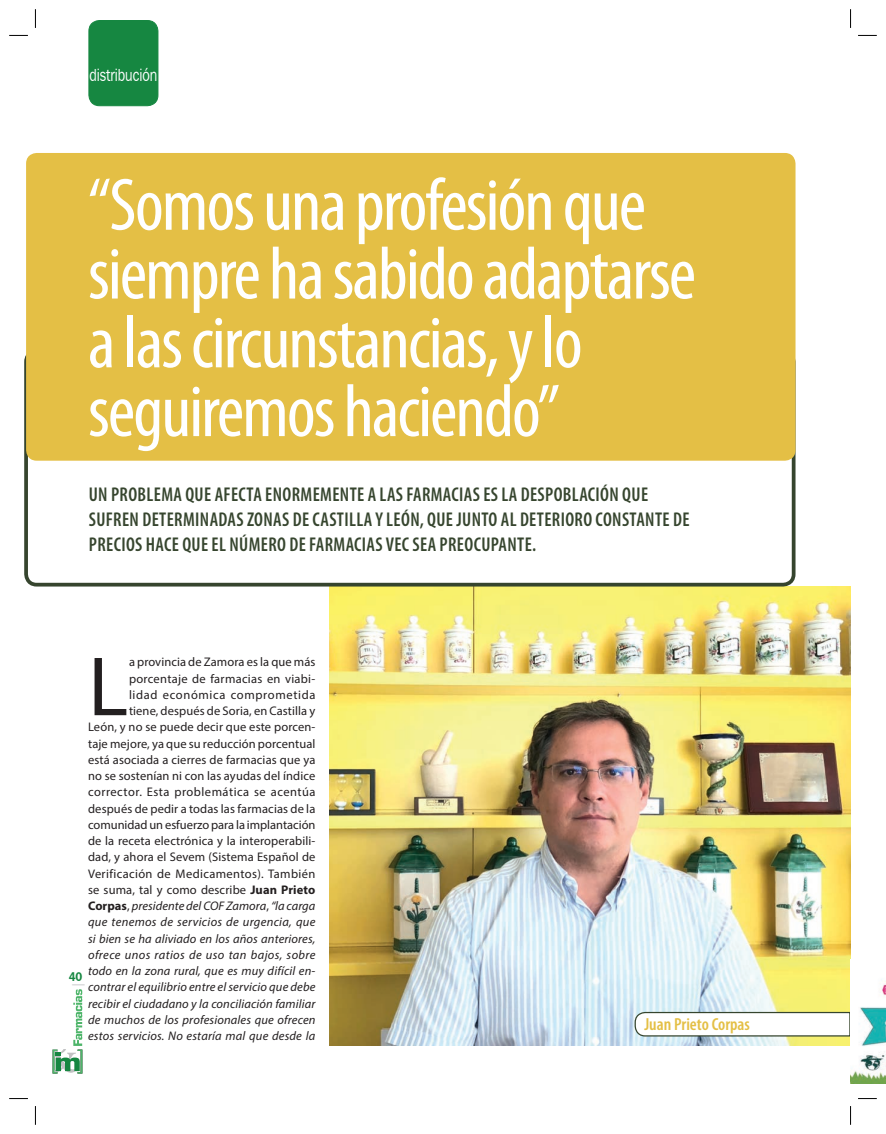
<style>
.page{position:relative;width:886px;height:1134px;background:#fff}
.page>*{position:absolute;margin:0;border:0;box-sizing:border-box;transform-origin:0 0}
.t1{font:84.88px "Myriad Pro";color:#231f20}
.t2{font:condensed 75px/68.8px "Myriad Pro";letter-spacing:-.025em;color:#fff}
.t3{font:600 condensed 20px/25px "Myriad Pro";letter-spacing:.02em;color:#36452e;scale:.95 1}
.t4{font:600 condensed 17.5px "Myriad Pro";color:#e4bf45}
.t5{font:17.5px "Franklin Gothic IT Cby BT";color:#fff;scale:.8 1}
.t6{font:12.5px/16.2px "Myriad Pro";letter-spacing:.01em;color:#231f20;text-align:right}
.t7{font:600 12.5px "Franklin Gothic IT Cby BT";color:#168741;scale:.9 1}
.t8{font:12.5px "Franklin Gothic IT Cby BT";color:#c1c2c3}
.s1{font-weight:700}
.s2{font-style:italic}
</style>
<div class="page">
<div style="left:89px;top:21px;width:69px;height:85px;background:#168741;border-radius:11px"></div>
<div style="left:89px;top:20px;width:69px;height:86px;border:1px solid #168741;border-radius:11px"></div>
<svg style="left:53px;top:989px;width:29px;height:84px"></svg>
<img style="left:330px;top:586px;width:520px;height:460px">
<div style="left:24px;top:349px;width:771px;height:237px;border:4px solid #36452e;border-radius:11px"></div>
<div style="left:26px;top:153px;width:769px;height:308px;background:#e4bf45;border-radius:11px"></div>
<svg style="left:634px;top:1011px;width:216px;height:26px"></svg>
<img style="left:850px;top:979px;width:36px;height:104px">
<svg style="left:9px;top:35px;width:19px;height:1px"></svg>
<svg style="left:858px;top:35px;width:19px;height:1px"></svg>
<svg style="left:9px;top:1098px;width:19px;height:1px"></svg>
<svg style="left:858px;top:1098px;width:19px;height:1px"></svg>
<svg style="left:35px;top:9px;width:1px;height:19px"></svg>
<svg style="left:35px;top:1106px;width:1px;height:19px"></svg>
<svg style="left:850px;top:9px;width:1px;height:19px"></svg>
<svg style="left:850px;top:1106px;width:1px;height:19px"></svg>
<h3 class="t5" style="left:89px;top:64px;width:87px">distribución</h3>
<h2 class="t2" style="left:88px;top:170px;width:609px">“Somos una profesión que siempre ha sabido adaptarse a las circunstancias, y lo seguiremos haciendo”</h2>
<h3 class="t3" style="left:89px;top:482px;width:634px">UN PROBLEMA QUE AFECTA ENORMEMENTE A LAS FARMACIAS ES LA DESPOBLACIÓN QUE<br>SUFREN DETERMINADAS ZONAS DE CASTILLA Y LEÓN, QUE JUNTO AL DETERIORO CONSTANTE DE<br>PRECIOS HACE QUE EL NÚMERO DE FARMACIAS VEC SEA PREOCUPANTE.</h3>
<p class="t6" style="left:88px;top:654px;width:229px">a provincia de Zamora es la que más porcentaje de farmacias en viabi-<br>lidad económica comprometida<br>tiene, después de Soria, en Castilla y<br>León, y no se puede decir que este porcen&shy;taje mejore, ya que su reducción porcentual está asociada a cierres de farmacias que ya no se sostenían ni con las ayudas del índice corrector. Esta problemática se acentúa después de pedir a todas las farmacias de la comunidad un esfuerzo para la implantación de la receta electrónica y la interoperabili&shy;dad, y ahora el Sevem (Sistema Español de Verificación de Medicamentos). También se suma, tal y como describe <span class="s1">Juan Prieto Corpas</span>, <span class="s2">presidente del COF Zamora</span>, <span class="s2">“la carga que tenemos de servicios de urgencia, que si bien se ha aliviado en los años anteriores, ofrece unos ratios de uso tan bajos, sobre todo en la zona rural, que es muy difícil en&shy;contrar el equilibrio entre el servicio que debe recibir el ciudadano y la conciliación familiar de muchos de los profesionales que ofrecen estos servicios. No estaría mal que desde la</span></p>
<h1 class="t1" style="left:88px;top:634px;width:42px">L</h1>
<p class="t7" style="left:69px;top:969px;width:16px">40</p>
<p class="t8" style="left:70px;top:987px;width:8px;rotate:-90deg">|</p>
<h3 class="t4" style="left:644px;top:1014px;width:107px">Juan Prieto Corpas</h3>
</div>
